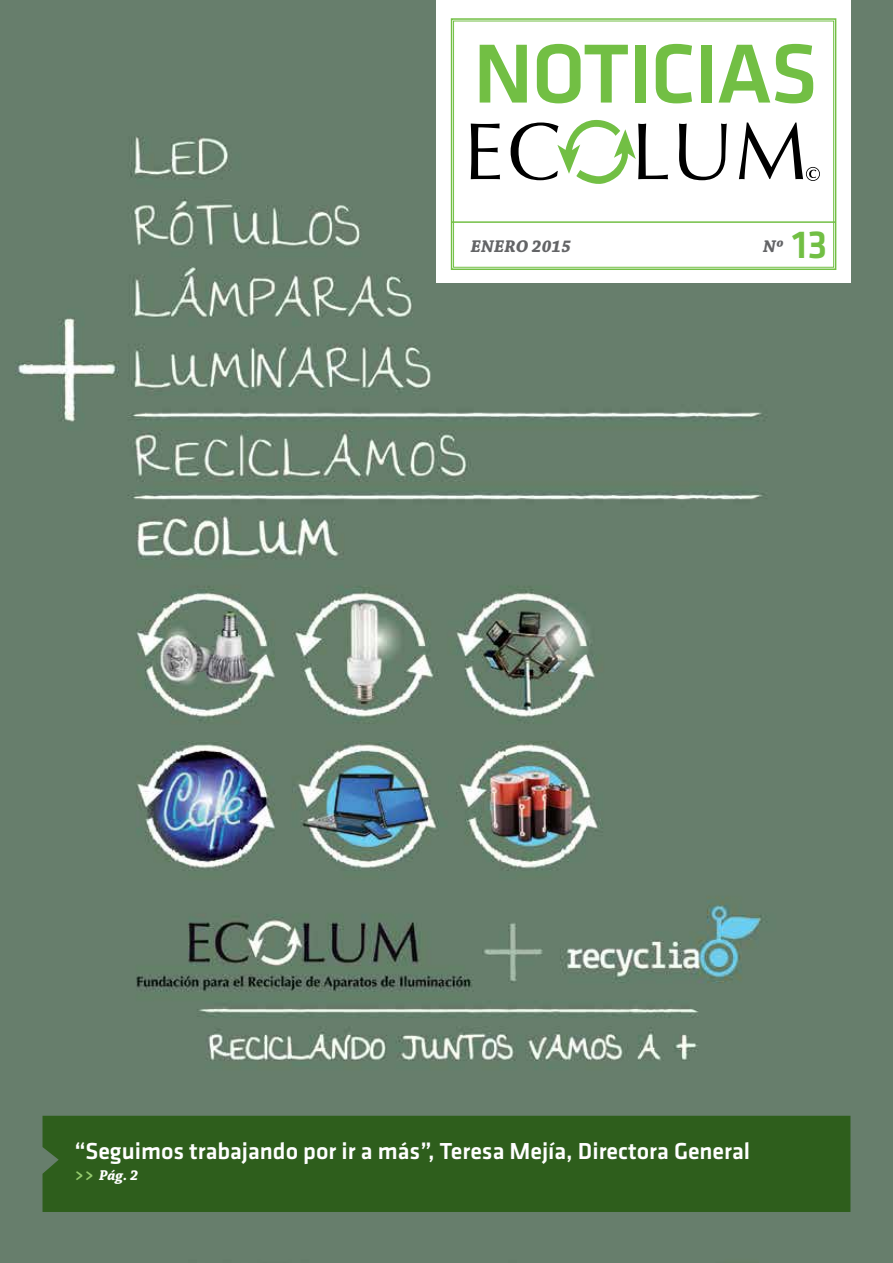
<style>
.page{position:relative;width:893px;height:1263px;background:#fff}
.page>*{position:absolute;margin:0;border:0;box-sizing:border-box;transform-origin:0 0}
.t1{font:500 86.85px "Klavika CH";letter-spacing:-.02em;color:#72bf44}
.t2{font:500 40.65px "Klavika CH";color:#72bf44}
.t3{font:500 24px "Klavika CH";color:#fff}
.t4{font:italic 700 17.85px "Chaparral Pro";color:#636466}
.t5{font:italic 700 15px "Chaparral Pro";color:#fff}
.s1{font-size:18px;color:#95cb6e}
</style>
<div class="page">
<img style="left:0;top:0;width:893px;height:1263px">
<div style="left:436px;top:0;width:414px;height:283px;background:#fff"></div>
<svg style="left:450px;top:18px;width:387px;height:252px"></svg>
<div style="left:453px;top:21px;width:381px;height:246px;border:1px solid #72bf44"></div>
<hr style="left:452px;top:221px;width:383px;height:2px;background:#72bf44">
<svg style="left:471px;top:124px;width:29px;height:55px"></svg>
<svg style="left:679px;top:124px;width:48px;height:56px"></svg>
<svg style="left:511px;top:119px;width:157px;height:66px"></svg>
<svg style="left:739px;top:123px;width:81px;height:58px"></svg>
<div style="left:43px;top:1116px;width:807px;height:96px;background:#2e5e1c"></div>
<h1 class="t1" style="left:473px;top:15px;width:346px">NOTICIAS</h1>
<p class="t4" style="left:471px;top:236px;width:102px">ENERO 2015</p>
<p class="t4" style="left:763px;top:236px;width:22px">Nº</p>
<h2 class="t2" style="left:792px;top:217px;width:37px">13</h2>
<p class="t3" style="left:74px;top:1134px;width:677px">“Seguimos trabajando por ir a más”, Teresa Mejía, Directora General</p>
<p class="t5" style="left:74px;top:1166px;width:66px"><span class="s1">&gt;&gt;</span> Pág. 2</p>
</div>
